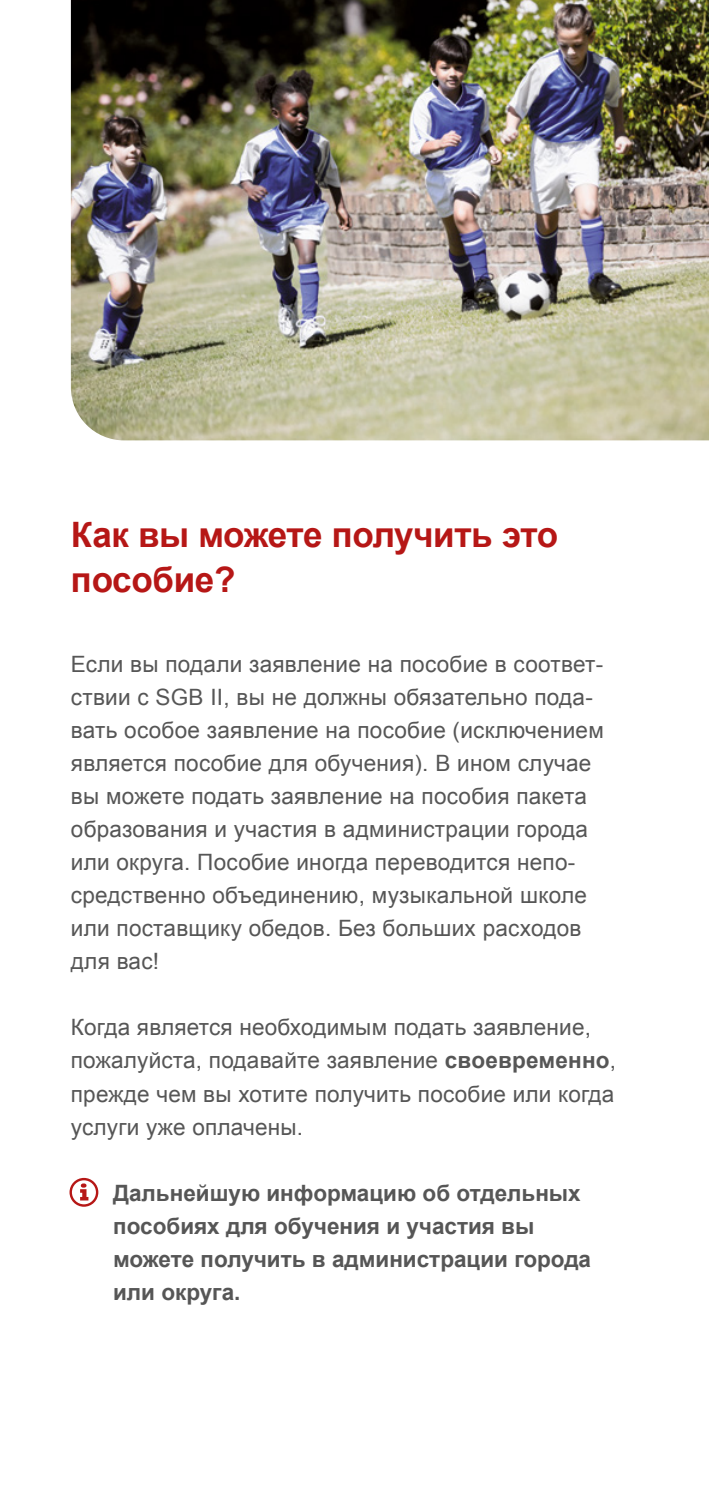
<style>
.page{position:relative;width:709px;height:1489px;background:#fff}
.page>*{position:absolute;margin:0;border:0;box-sizing:border-box;transform-origin:0 0}
.t1{font:700 35px/45px "Arial";letter-spacing:-.01em;color:#b61716}
.t2{font:22.5px/33px "Arial";letter-spacing:.01em;color:#565656}
.t3{font:700 22.5px/33px "Arial";color:#565656}
.s1{font-weight:700}
</style>
<div class="page">
<img style="left:71px;top:0;width:638px;height:440px">
<div style="left:69px;top:1177px;width:29px;height:29px;border:2px solid #b61716;border-radius:50%"></div>
<svg style="left:80px;top:1183px;width:8px;height:17px"></svg>
<h1 class="t1" style="left:71px;top:513px;width:488px">Как вы можете получить это пособие?</h1>
<p class="t2" style="left:71px;top:647px;width:534px">Если вы подали заявление на пособие в соответ&shy;ствии с SGB II, вы не должны обязательно пода&shy;вать особое заявление на пособие (исключением является пособие для обучения). В ином случае вы можете подать заявление на пособия пакета образования и участия в администрации города или округа. Пособие иногда переводится непо&shy;средственно объединению, музыкальной школе или поставщику обедов. Без больших расходов для вас!</p>
<p class="t2" style="left:71px;top:1011px;width:546px">Когда является необходимым подать заявление, пожалуйста, подавайте заявление <span class="s1">своевременно</span>, прежде чем вы хотите получить пособие или когда услуги уже оплачены.</p>
<p class="t3" style="left:113px;top:1176px;width:479px">Дальнейшую информацию об отдельных пособиях для обучения и участия вы можете получить в администрации города или округа.</p>
</div>
